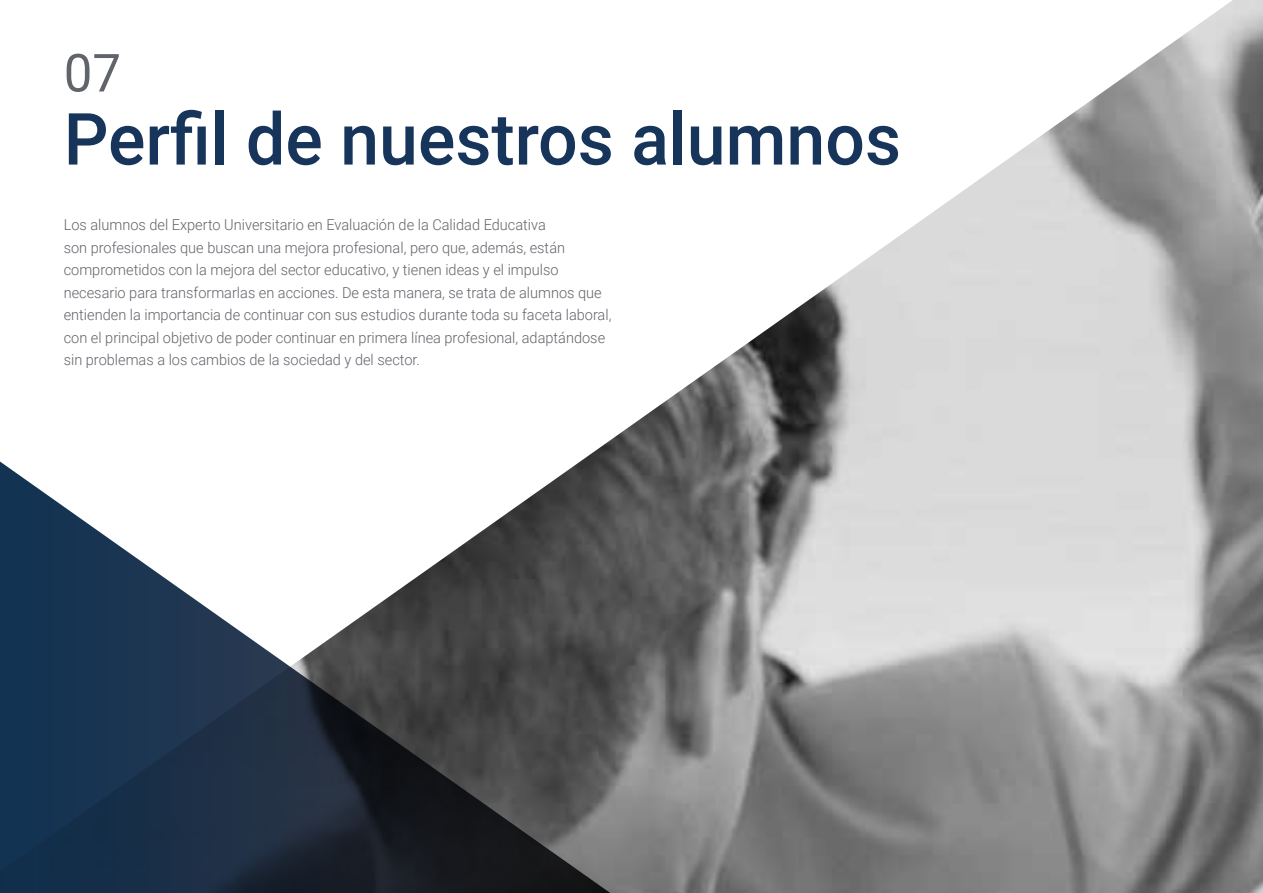
<style>
.page{position:relative;width:1263px;height:893px;background:#fff}
.page>*{position:absolute;margin:0;border:0;box-sizing:border-box;transform-origin:0 0}
.t1{font:500 72px "Roboto";color:#17355b}
.t2{font:52.5px "Roboto";color:#61646a}
.t3{font:300 15px/22.5px "Roboto";color:#61646a}
</style>
<div class="page">
<img style="left:602px;top:0;width:661px;height:893px">
<svg style="left:0;top:446px;width:640px;height:447px"></svg>
<h2 class="t2" style="left:64px;top:36px;width:59px">07</h2>
<h1 class="t1" style="left:64px;top:89px;width:839px">Perfil de nuestros alumnos</h1>
<p class="t3" style="left:64px;top:213px;width:549px">Los alumnos del Experto Universitario en Evaluación de la Calidad Educativa<br>son profesionales que buscan una mejora profesional, pero que, además, están comprometidos con la mejora del sector educativo, y tienen ideas y el impulso necesario para transformarlas en acciones. De esta manera, se trata de alumnos que entienden la importancia de continuar con sus estudios durante toda su faceta laboral, con el principal objetivo de poder continuar en primera línea profesional, adaptándose sin problemas a los cambios de la sociedad y del sector.</p>
</div>
